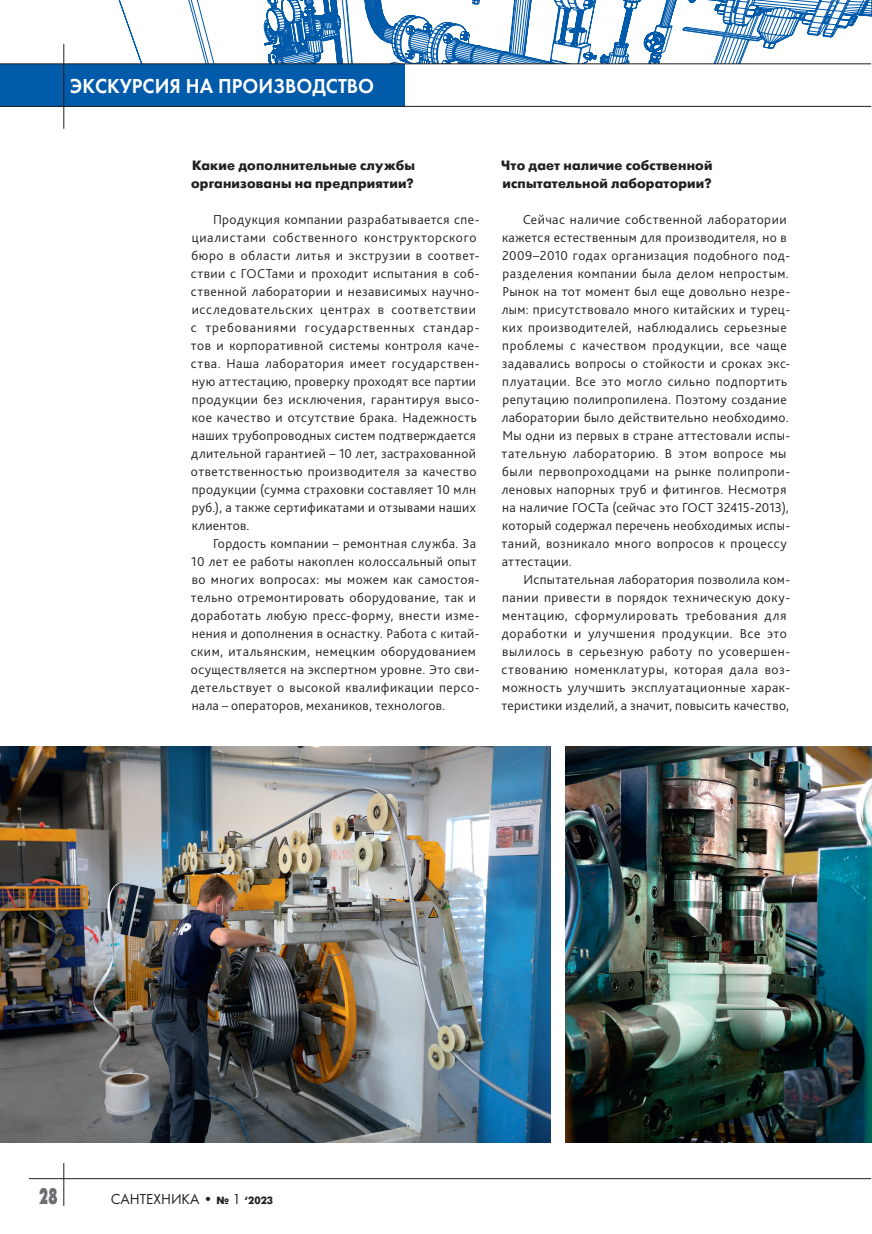
<style>
.page{position:relative;width:872px;height:1234px;background:#fff}
.page>*{position:absolute;margin:0;border:0;box-sizing:border-box;transform-origin:0 0}
.t1{font:22.5px "Futura Futuris XC";color:#6c6d70;scale:.6 1}
.t2{font:21px "Futura Demi";color:#fff;scale:.95 1}
.t3{font:15px "Futura";color:#231f20}
.t4{font:300 13.5px/18px "Bliss Pro";letter-spacing:.035em;color:#231f20}
.t5{font:700 13.5px/18px "Futura Futuris";letter-spacing:.015em;color:#231f20}
.s1{font-family:"Futura Futuris";font-weight:700;font-size:10.5px}
</style>
<div class="page">
<svg style="left:404px;top:64px;width:368px;height:27px"></svg>
<svg style="left:188px;top:0;width:681px;height:63px"></svg>
<div style="left:0;top:64px;width:404px;height:42px;background:#015aaa"></div>
<hr style="left:29px;top:1177px;width:842px;height:1px;background:#231f20">
<hr style="left:63px;top:1162px;width:1px;height:43px;background:#231f20">
<hr style="left:0;top:63px;width:871px;height:1px;background:#231f20">
<hr style="left:0;top:106px;width:871px;height:1px;background:#231f20">
<hr style="left:63px;top:44px;width:1px;height:85px;background:#231f20">
<img style="left:566px;top:746px;width:306px;height:396px">
<img style="left:0;top:746px;width:550px;height:396px">
<h2 class="t2" style="left:70px;top:73px;width:321px">ЭКСКУРСИЯ НА ПРОИЗВОДСТВО</h2>
<p class="t5" style="left:191px;top:157px;width:225px">Какие дополнительные службы организованы на предприятии?</p>
<p class="t4" style="left:191px;top:210px;width:290px;text-indent:22px">Продукция компании разрабатывается спе&shy;циалистами собственного конструкторского бюро в области литья и экструзии в соответ&shy;ствии с ГОСТами и проходит испытания в соб&shy;ственной лаборатории и независимых научно&shy;исследовательских центрах в соответствии с требованиями государственных стандар&shy;тов и корпоративной системы контроля каче&shy;ства. Наша лаборатория имеет государствен&shy;ную аттестацию, проверку проходят все партии продукции без исключения, гарантируя высо&shy;кое качество и отсутствие брака. Надежность наших трубопроводных систем подтверждается длительной гарантией – 10 лет, застрахованной ответственностью производителя за качество продукции (сумма страховки составляет 10 млн руб.), а также сертификатами и отзывами наших клиентов.</p>
<p class="t4" style="left:191px;top:534px;width:290px;text-indent:22px">Гордость компании – ремонтная служба. За 10 лет ее работы накоплен колоссальный опыт во многих вопросах: мы можем как самостоя&shy;тельно отремонтировать оборудование, так и доработать любую пресс-форму, внести изме&shy;нения и дополнения в оснастку. Работа с китай&shy;ским, итальянским, немецким оборудованием осуществляется на экспертном уровне. Это сви&shy;детельствует о высокой квалификации персо&shy;нала – операторов, механиков, технологов.</p>
<p class="t5" style="left:501px;top:157px;width:213px">Что дает наличие собственной испытательной лаборатории?</p>
<p class="t4" style="left:501px;top:210px;width:290px;text-indent:21px">Сейчас наличие собственной лаборатории кажется естественным для производителя, но в 2009–2010 годах организация подобного под&shy;разделения компании была делом непростым.<br>Рынок на тот момент был еще довольно незре&shy;лым: присутствовало много китайских и турец&shy;ких производителей, наблюдались серьезные проблемы с качеством продукции, все чаще задавались вопросы о стойкости и сроках экс&shy;плуатации. Все это могло сильно подпортить репутацию полипропилена. Поэтому создание лаборатории было действительно необходимо.<br>Мы одни из первых в стране аттестовали испы&shy;тательную лабораторию. В этом вопросе мы были первопроходцами на рынке полипропи&shy;леновых напорных труб и фитингов. Несмотря на наличие ГОСТа (сейчас это ГОСТ 32415-2013), который содержал перечень необходимых испы&shy;таний, возникало много вопросов к процессу аттестации.</p>
<p class="t4" style="left:501px;top:570px;width:290px;text-indent:22px">Испытательная лаборатория позволила ком&shy;пании привести в порядок техническую доку&shy;ментацию, сформулировать требования для доработки и улучшения продукции. Все это вылилось в серьезную работу по усовершен&shy;ствованию номенклатуры, которая дала воз&shy;можность улучшить эксплуатационные харак&shy;теристики изделий, а значит, повысить качество,</p>
<h1 class="t1" style="left:39px;top:1183px;width:32px">28</h1>
<p class="t3" style="left:111px;top:1189px;width:164px">САНТЕХНИКА • <span class="s1">№</span> 1 <span class="s1">‘2023</span></p>
</div>
